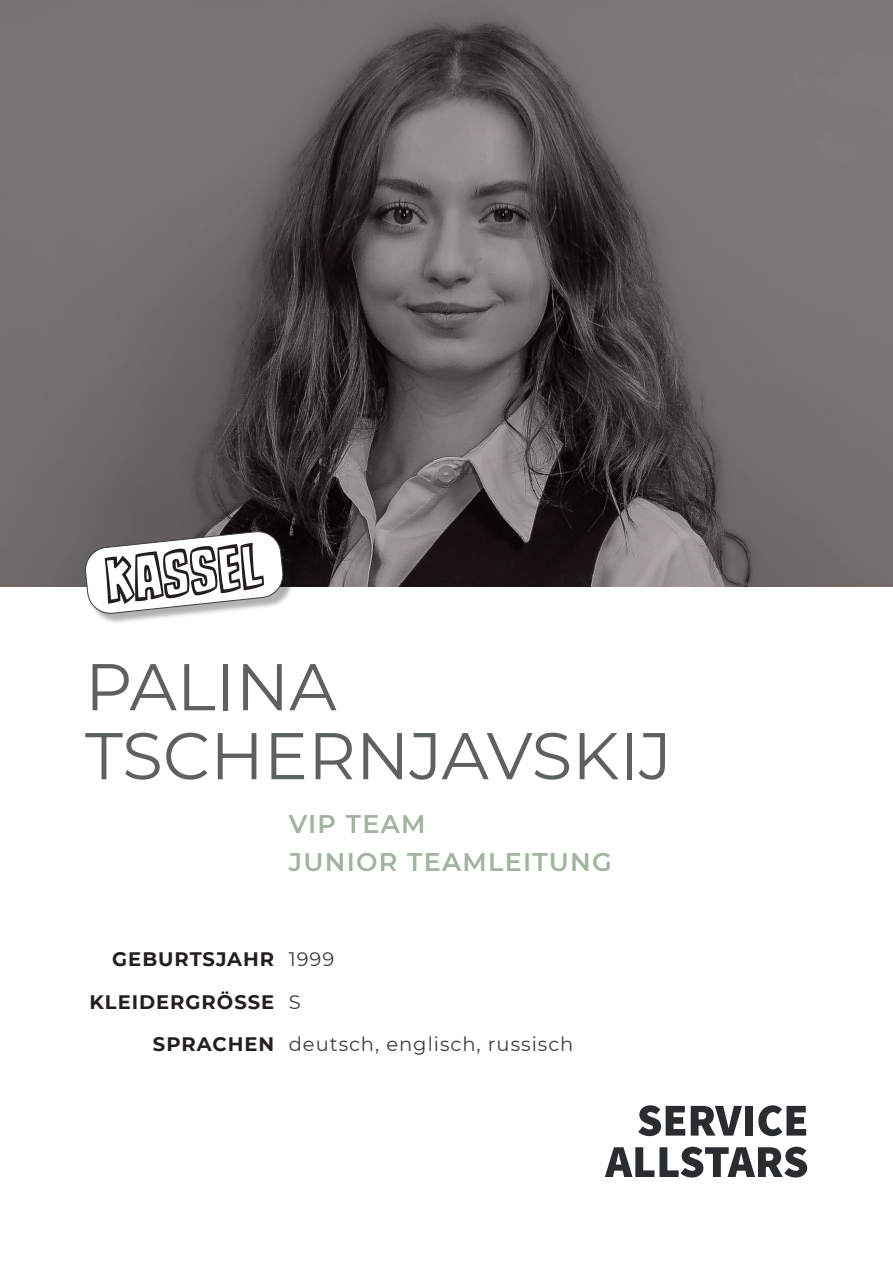
<style>
.page{position:relative;width:893px;height:1263px;background:#fff}
.page>*{position:absolute;margin:0;border:0;box-sizing:border-box;transform-origin:0 0}
.t1{font:67.35px "CC Dynamic Duo Open Variable";color:#231f20}
.t2{font:66px/69px "Montserrat";color:#5d6161}
.t3{font:600 25.5px/38.2px "Montserrat";letter-spacing:.05em;color:#a2b3a0}
.t4{font:700 19.5px/42.5px "Montserrat";letter-spacing:.05em;color:#231f20;text-align:right}
.t5{font:19.5px/42.5px "Montserrat";letter-spacing:.05em;color:#3e3e3f}
</style>
<div class="page">
<img style="left:0;top:0;width:893px;height:587px">
<svg style="left:638px;top:1105px;width:47px;height:31px"></svg>
<svg style="left:691px;top:1106px;width:51px;height:29px"></svg>
<div style="left:745px;top:1106px;width:8px;height:29px;background:#292d2f"></div>
<svg style="left:758px;top:1105px;width:48px;height:31px"></svg>
<svg style="left:605px;top:1147px;width:202px;height:30px"></svg>
<div style="left:87px;top:533px;width:207px;height:92px;background:#231f20;opacity:.35"></div>
<svg style="left:84px;top:530px;width:200px;height:84px"></svg>
<h1 class="t1" style="left:101px;top:539px;width:160px;rotate:-6deg">KASSEL</h1>
<h2 class="t2" style="left:85px;top:650px;width:588px">PALINA<br>TSCHERNJAVSKIJ</h2>
<h3 class="t3" style="left:289px;top:803px;width:325px">VIP TEAM<br>JUNIOR TEAMLEITUNG</h3>
<p class="t4" style="left:90px;top:937px;width:186px">GEBURTSJAHR<br>KLEIDERGRÖSSE<br>SPRACHEN</p>
<p class="t5" style="left:289px;top:937px;width:286px">1999<br>S<br>deutsch, englisch, russisch</p>
</div>
